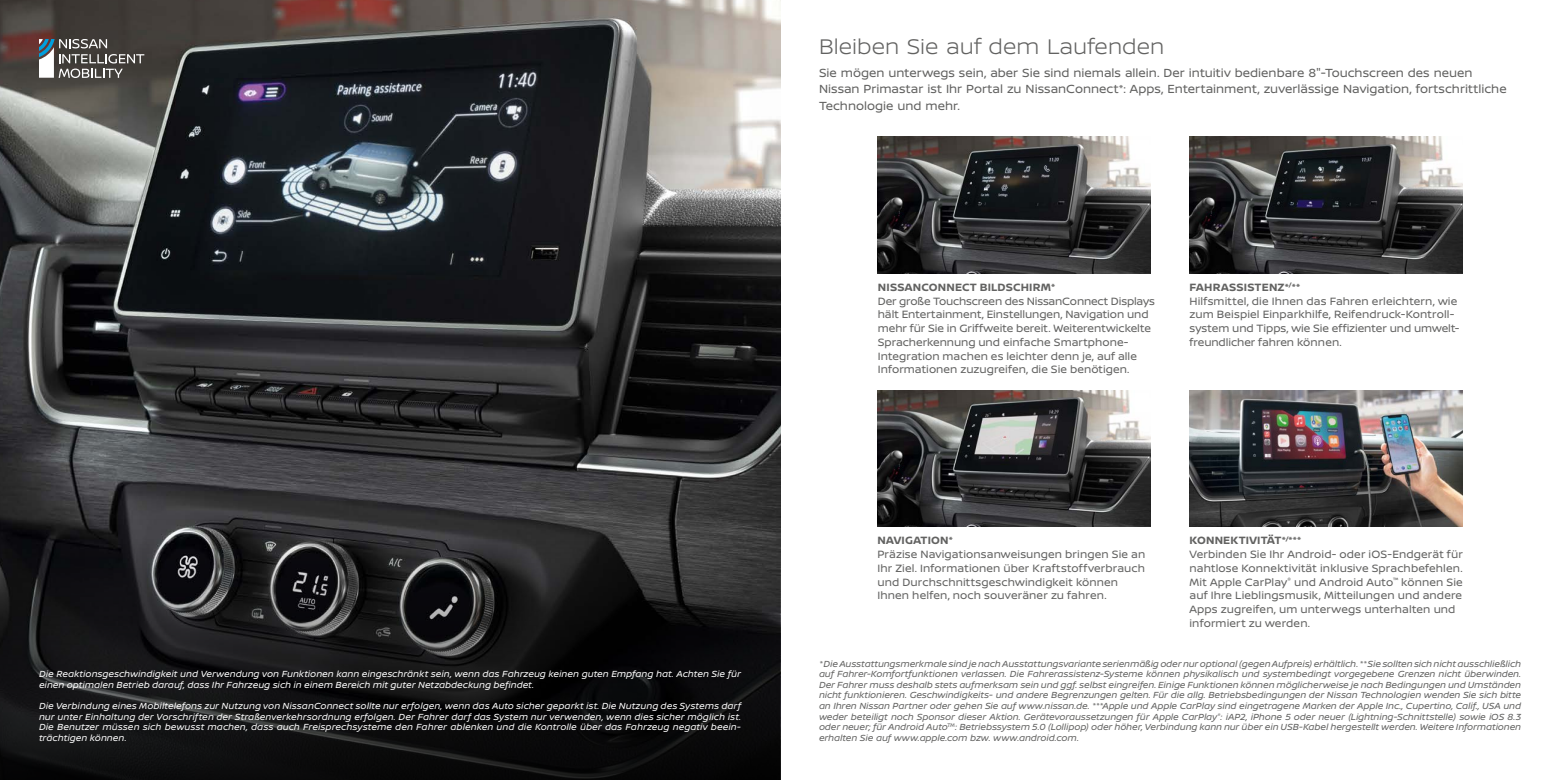
<style>
.page{position:relative;width:1560px;height:780px;background:#fff}
.page>*{position:absolute;margin:0;border:0;box-sizing:border-box;transform-origin:0 0}
.t1{font:300 22.5px "Nissan Brand";letter-spacing:.005em;color:#626261}
.t2{font:12.5px/16.2px "Nissan Brand";color:#626261}
.t3{font:11.25px/13.8px "Nissan Brand";letter-spacing:.01em;color:#626261}
.t4{font:700 11.25px "Nissan Brand";letter-spacing:.015em;color:#626261}
.t5{font:italic 9.38px/10.6px "Nissan Brand";color:#626261;text-align:justify}
.t6{font:italic 9.38px/10.6px "Nissan Brand";letter-spacing:.01em;color:#fff}
.s1{font-weight:700}
</style>
<div class="page">
<img style="left:0;top:0;width:780px;height:519px">
<svg style="left:0;top:519px;width:780px;height:261px;background:#19191a"></svg>
<img style="left:1189px;top:390px;width:273px;height:136px">
<img style="left:877px;top:390px;width:273px;height:136px">
<img style="left:1189px;top:136px;width:273px;height:137px">
<img style="left:877px;top:136px;width:273px;height:137px">
<svg style="left:39px;top:39px;width:105px;height:39px"></svg>
<p class="t6" style="left:39px;top:668px;width:703px">Die Reaktionsgeschwindigkeit und Verwendung von Funktionen kann eingeschränkt sein, wenn das Fahrzeug keinen guten Empfang hat. Achten Sie für einen optimalen Betrieb darauf, dass Ihr Fahrzeug sich in einem Bereich mit guter Netzabdeckung befindet.</p>
<p class="t6" style="left:39px;top:700px;width:703px;text-align:justify">Die Verbindung eines Mobiltelefons zur Nutzung von NissanConnect sollte nur erfolgen, wenn das Auto sicher geparkt ist. Die Nutzung des Systems darf nur unter Einhaltung der Vorschriften der Straßenverkehrsordnung erfolgen. Der Fahrer darf das System nur verwenden, wenn dies sicher möglich ist.<br>Die Benutzer müssen sich bewusst machen, dass auch Freisprechsysteme den Fahrer ablenken und die Kontrolle über das Fahrzeug negativ beein&shy;trächtigen können.</p>
<h1 class="t1" style="left:819px;top:30px;width:347px">Bleiben Sie auf dem Laufenden</h1>
<p class="t2" style="left:819px;top:64px;width:689px">Sie mögen unterwegs sein, aber Sie sind niemals allein. Der intuitiv bedienbare 8"-Touchscreen des neuen<br>Nissan Primastar ist Ihr Portal zu NissanConnect*: Apps, Entertainment, zuverlässige Navigation, fortschrittliche<br>Technologie und mehr.</p>
<p class="t4" style="left:877px;top:279px;width:179px">NISSANCONNECT BILDSCHIRM*</p>
<p class="t3" style="left:877px;top:293px;width:278px">Der große Touchscreen des NissanConnect Displays hält Entertainment, Einstellungen, Navigation und mehr für Sie in Griffweite bereit. Weiterentwickelte Spracherkennung und einfache Smartphone-Integration machen es leichter denn je, auf alle Informationen zuzugreifen, die Sie benötigen.</p>
<p class="t3" style="left:1189px;top:280px;width:271px"><span class="s1">FAHRASSISTENZ*</span><sup>/</sup><span class="s1">**<br></span>Hilfsmittel, die Ihnen das Fahren erleichtern, wie zum Beispiel Einparkhilfe, Reifendruck-Kontroll&shy;system und Tipps, wie Sie effizienter und umwelt&shy;freundlicher fahren können.</p>
<p class="t4" style="left:877px;top:532px;width:77px">NAVIGATION*</p>
<p class="t3" style="left:877px;top:547px;width:269px">Präzise Navigationsanweisungen bringen Sie an Ihr Ziel. Informationen über Kraftstoffverbrauch und Durchschnittsgeschwindigkeit können Ihnen helfen, noch souveräner zu fahren.</p>
<p class="t3" style="left:1189px;top:533px;width:275px"><span class="s1">KONNEKTIVITÄT*</span><sup>/</sup><span class="s1">***<br></span>Verbinden Sie Ihr Android- oder iOS-Endgerät für nahtlose Konnektivität inklusive Sprachbefehlen.<br>Mit Apple CarPlay<sup>®</sup> und Android Auto<sup>™</sup> können Sie auf Ihre Lieblingsmusik, Mitteilungen und andere Apps zugreifen, um unterwegs unterhalten und informiert zu werden.</p>
<p class="t5" style="left:819px;top:657px;width:703px">*Die Ausstattungsmerkmale sind je nach Ausstattungsvariante serienmäßig oder nur optional (gegen Aufpreis) erhältlich. **Sie sollten sich nicht ausschließlich auf Fahrer-Komfortfunktionen verlassen. Die Fahrerassistenz-Systeme können physikalisch und systembedingt vorgegebene Grenzen nicht überwinden.<br>Der Fahrer muss deshalb stets aufmerksam sein und ggf. selbst eingreifen. Einige Funktionen können möglicherweise je nach Bedingungen und Umständen nicht funktionieren. Geschwindigkeits- und andere Begrenzungen gelten. Für die allg. Betriebsbedingungen der Nissan Technologien wenden Sie sich bitte an Ihren Nissan Partner oder gehen Sie auf www.nissan.de. ***Apple und Apple CarPlay sind eingetragene Marken der Apple Inc., Cupertino, Calif., USA und weder beteiligt noch Sponsor dieser Aktion. Gerätevoraussetzungen für Apple CarPlay<sup>®</sup>: iAP2, iPhone 5 oder neuer (Lightning-Schnittstelle) sowie iOS 8.3 oder neuer; für Android Auto<sup>TM</sup>: Betriebssystem 5.0 (Lollipop) oder höher, Verbindung kann nur über ein USB-Kabel hergestellt werden. Weitere Informationen erhalten Sie auf www.apple.com bzw. www.android.com.</p>
</div>
